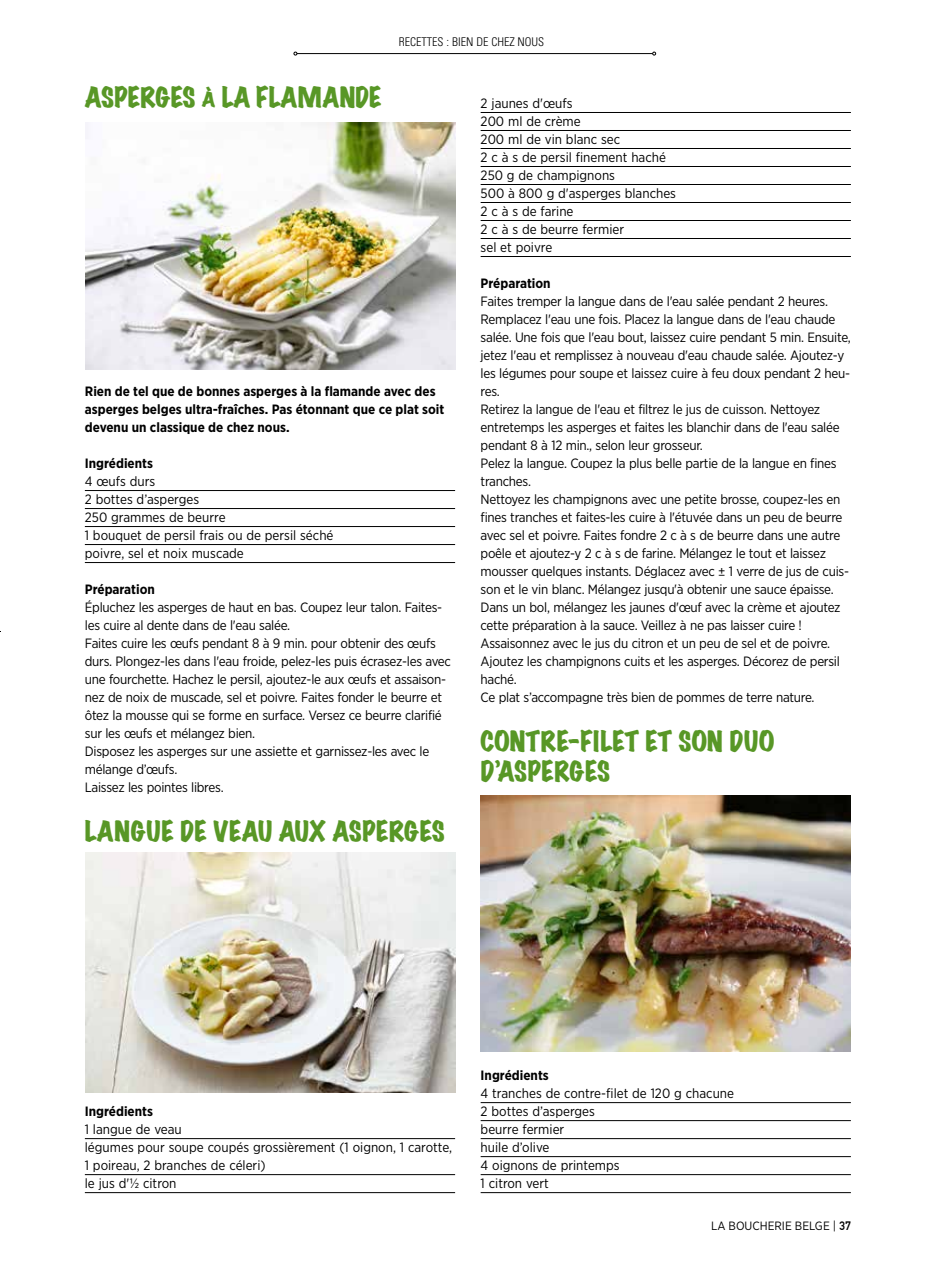
<style>
.page{position:relative;width:936px;height:1263px;background:#fff}
.page>*{position:absolute;margin:0;border:0;box-sizing:border-box;transform-origin:0 0}
.t1{font:expanded 25.5px "Marker Felt";letter-spacing:.01em;color:#589726}
.t2{font:expanded 25.5px/30.6px "Marker Felt";letter-spacing:-.01em;color:#589726}
.t3{font:13.5px/18px "Gotham Narrow";letter-spacing:-.02em;color:#000}
.t4{font:13.5px/18px "Gotham Narrow";color:#000}
.t5{font:700 13.5px/18px "Gotham Narrow";color:#000}
.t6{font:300 condensed 12px "Univers LT Std";color:#000}
.t7{font:12px "Gotham Narrow";color:#000}
.s1{font-family:"DIN Alternate";font-weight:700}
</style>
<div class="page">
<hr style="left:297px;top:53px;width:355px;height:1px;background:#000">
<hr style="left:85px;top:490px;width:370px;height:1px;background:#000">
<hr style="left:85px;top:508px;width:370px;height:1px;background:#000">
<hr style="left:85px;top:526px;width:370px;height:1px;background:#000">
<hr style="left:85px;top:544px;width:370px;height:1px;background:#000">
<hr style="left:85px;top:562px;width:370px;height:1px;background:#000">
<hr style="left:85px;top:1138px;width:370px;height:1px;background:#000">
<hr style="left:85px;top:1174px;width:370px;height:1px;background:#000">
<hr style="left:85px;top:1192px;width:370px;height:1px;background:#000">
<hr style="left:480px;top:112px;width:370px;height:1px;background:#000">
<hr style="left:480px;top:130px;width:370px;height:1px;background:#000">
<hr style="left:480px;top:148px;width:370px;height:1px;background:#000">
<hr style="left:480px;top:166px;width:370px;height:1px;background:#000">
<hr style="left:480px;top:184px;width:370px;height:1px;background:#000">
<hr style="left:480px;top:202px;width:370px;height:1px;background:#000">
<hr style="left:480px;top:220px;width:370px;height:1px;background:#000">
<hr style="left:480px;top:238px;width:370px;height:1px;background:#000">
<hr style="left:480px;top:256px;width:370px;height:1px;background:#000">
<hr style="left:480px;top:1102px;width:370px;height:1px;background:#000">
<hr style="left:480px;top:1120px;width:370px;height:1px;background:#000">
<hr style="left:480px;top:1138px;width:370px;height:1px;background:#000">
<hr style="left:480px;top:1156px;width:370px;height:1px;background:#000">
<hr style="left:480px;top:1174px;width:370px;height:1px;background:#000">
<hr style="left:480px;top:1192px;width:370px;height:1px;background:#000">
<img style="left:85px;top:122px;width:371px;height:247px">
<img style="left:85px;top:853px;width:371px;height:240px">
<img style="left:480px;top:795px;width:370px;height:256px">
<p class="t6" style="left:399px;top:35px;width:147px">RECETTES : BIEN DE CHEZ NOUS</p>
<h1 class="t1" style="left:85px;top:77px;width:298px">ASPERGES À LA FLAMANDE</h1>
<p class="t5" style="left:85px;top:382px;width:361px">Rien de tel que de bonnes asperges à la flamande avec des asperges belges ultra-fraîches. Pas étonnant que ce plat soit devenu un classique de chez nous.</p>
<p class="t5" style="left:85px;top:454px;width:70px">Ingrédients</p>
<p class="t4" style="left:85px;top:472px;width:250px">4 œufs durs<br>2 bottes d’asperges<br>250 grammes de beurre<br>1 bouquet de persil frais ou de persil séché poivre, sel et noix muscade</p>
<p class="t5" style="left:85px;top:580px;width:72px">Préparation</p>
<p class="t3" style="left:85px;top:598px;width:367px">Épluchez les asperges de haut en bas. Coupez leur talon. Faites&shy;les cuire al dente dans de l'eau salée.<br>Faites cuire les œufs pendant 8 à 9 min. pour obtenir des œufs durs. Plongez-les dans l'eau froide, pelez-les puis écrasez-les avec une fourchette. Hachez le persil, ajoutez-le aux œufs et assaison&shy;nez de noix de muscade, sel et poivre. Faites fonder le beurre et ôtez la mousse qui se forme en surface. Versez ce beurre clarifié sur les œufs et mélangez bien.<br>Disposez les asperges sur une assiette et garnissez-les avec le mélange d’œufs.<br>Laissez les pointes libres.</p>
<h1 class="t1" style="left:85px;top:811px;width:361px">LANGUE DE VEAU AUX ASPERGES</h1>
<p class="t4" style="left:480px;top:94px;width:197px">2 jaunes d'œufs<br>200 ml de crème<br>200 ml de vin blanc sec<br>2 c à s de persil finement haché<br>250 g de champignons<br>500 à 800 g d'asperges blanches<br>2 c à s de farine<br>2 c à s de beurre fermier<br>sel et poivre</p>
<p class="t5" style="left:480px;top:274px;width:72px">Préparation</p>
<p class="t3" style="left:480px;top:292px;width:372px">Faites tremper la langue dans de l'eau salée pendant 2 heures.<br>Remplacez l'eau une fois. Placez la langue dans de l'eau chaude salée. Une fois que l'eau bout, laissez cuire pendant 5 min. Ensuite, jetez l'eau et remplissez à nouveau d'eau chaude salée. Ajoutez-y les légumes pour soupe et laissez cuire à feu doux pendant 2 heu&shy;res.<br>Retirez la langue de l'eau et filtrez le jus de cuisson. Nettoyez entretemps les asperges et faites les blanchir dans de l'eau salée pendant 8 à 12 min., selon leur grosseur.<br>Pelez la langue. Coupez la plus belle partie de la langue en fines tranches.<br>Nettoyez les champignons avec une petite brosse, coupez-les en fines tranches et faites-les cuire à l'étuvée dans un peu de beurre avec sel et poivre. Faites fondre 2 c à s de beurre dans une autre poêle et ajoutez-y 2 c à s de farine. Mélangez le tout et laissez mousser quelques instants. Déglacez avec ± 1 verre de jus de cuis&shy;son et le vin blanc. Mélangez jusqu'à obtenir une sauce épaisse.<br>Dans un bol, mélangez les jaunes d'œuf avec la crème et ajoutez cette préparation à la sauce. Veillez à ne pas laisser cuire !<br>Assaisonnez avec le jus du citron et un peu de sel et de poivre.<br>Ajoutez les champignons cuits et les asperges. Décorez de persil haché.<br>Ce plat s’accompagne très bien de pommes de terre nature.</p>
<h1 class="t2" style="left:480px;top:725px;width:296px">CONTRE-FILET ET SON DUO<br>D’ASPERGES</h1>
<p class="t5" style="left:85px;top:1102px;width:70px">Ingrédients</p>
<p class="t4" style="left:85px;top:1120px;width:369px">1 langue de veau<br>légumes pour soupe coupés grossièrement (1 oignon, 1 carotte,<br>1 poireau, 2 branches de céleri)<br>le jus d'½ citron</p>
<p class="t5" style="left:480px;top:1066px;width:70px">Ingrédients</p>
<p class="t4" style="left:480px;top:1084px;width:255px">4 tranches de contre-filet de 120 g chacune<br>2 bottes d’asperges<br>beurre fermier<br>huile d’olive<br>4 oignons de printemps<br>1 citron vert</p>
<p class="t7" style="left:711px;top:1218px;width:141px">LA BOUCHERIE BELGE | <span class="s1">37</span></p>
</div>
